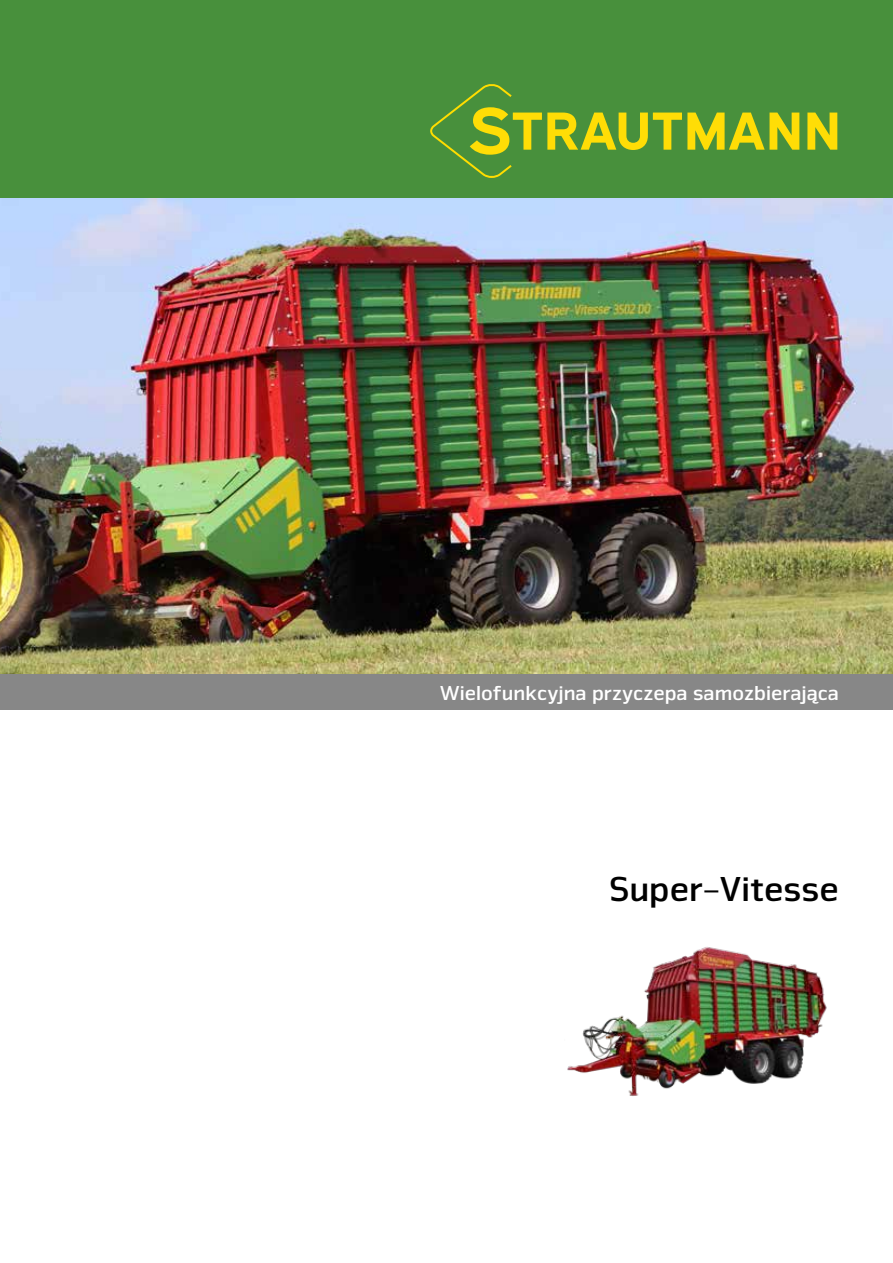
<style>
.page{position:relative;width:893px;height:1263px;background:#fff}
.page>*{position:absolute;margin:0;border:0;box-sizing:border-box;transform-origin:0 0}
.t1{font:700 53.7px "Expressway Rg";color:#ffdd06}
.t2{font:700 36px "Nuri Pro";color:#000}
.t3{font:700 21px "Nuri Pro";color:#fff}
.s1{font-size:67.05px}
</style>
<div class="page">
<div style="left:0;top:0;width:893px;height:200px;background:#48903c"></div>
<svg style="left:430px;top:84px;width:82px;height:94px"></svg>
<div style="left:0;top:673px;width:893px;height:36px;background:#878787"></div>
<img style="left:567px;top:947px;width:260px;height:149px">
<img style="left:0;top:199px;width:893px;height:474px">
<h1 class="t1" style="left:468px;top:88px;width:375px"><span class="s1">S</span>TRAUTMANN</h1>
<p class="t3" style="left:440px;top:680px;width:401px">Wielofunkcyjna przyczepa samozbierająca</p>
<h2 class="t2" style="left:609px;top:867px;width:231px">Super-Vitesse</h2>
</div>
